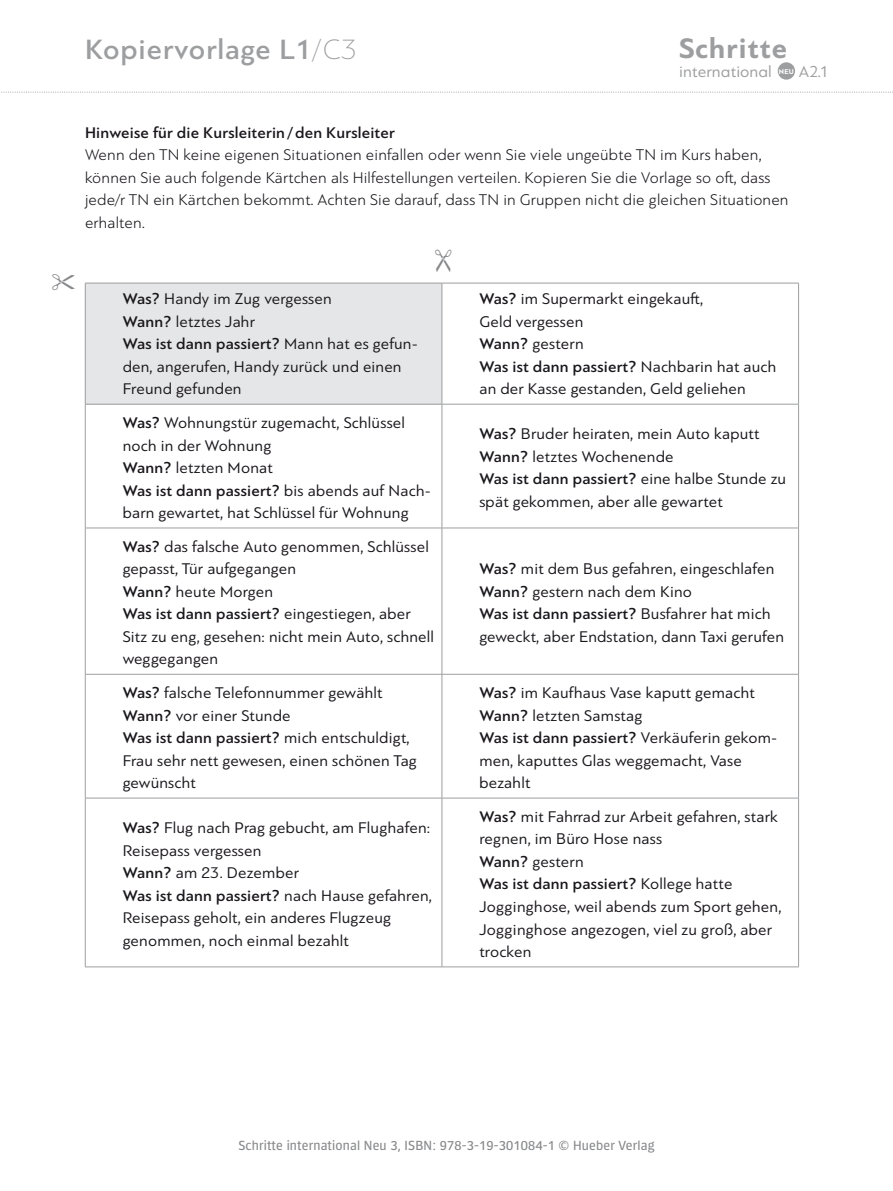
<style>
.page{position:relative;width:893px;height:1191px;background:#fff}
.page>*{position:absolute;margin:0;border:0;box-sizing:border-box;transform-origin:0 0}
.t1{font:700 29.4px "PF Bague Sans Pro";letter-spacing:.04em;color:#9d9ea0}
.t2{font:500 29.25px "PF Bague Sans Pro";letter-spacing:.03em;color:#9d9ea0}
.t3{font:16.65px "PF Bague Sans Pro";letter-spacing:.005em;color:#9d9ea0}
.t4{font:16.2px/22.5px "PF Bague Sans Pro";letter-spacing:.01em;color:#1a171c}
.t5{font:300 16.2px/22.5px "PF Bague Sans Pro";letter-spacing:.01em;color:#1a171c}
.t6{font:500 16.2px "PF Bague Sans Pro";letter-spacing:.01em;color:#1a171c}
.t7{font:13.5px "Forward Sans";letter-spacing:.015em;color:#87888a}
.t8{font:700 7.35px "PF Bague Sans Pro";color:#fff}
.s1{font-weight:100}
.s2{font-weight:500}
</style>
<div class="page">
<svg style="left:1px;top:92px;width:892px;height:1px"></svg>
<div style="left:778px;top:62px;width:17px;height:18px;background:#9d9ea0;border-radius:50%"></div>
<div style="left:85px;top:283px;width:357px;height:121px;background:#e5e6e7"></div>
<hr style="left:85px;top:283px;width:357px;height:1px;background:#9d9ea0">
<hr style="left:85px;top:283px;width:1px;height:121px;background:#9d9ea0">
<hr style="left:442px;top:283px;width:357px;height:1px;background:#9d9ea0">
<hr style="left:442px;top:283px;width:1px;height:121px;background:#9d9ea0">
<hr style="left:798px;top:283px;width:1px;height:121px;background:#9d9ea0">
<hr style="left:85px;top:404px;width:357px;height:1px;background:#9d9ea0">
<hr style="left:85px;top:404px;width:1px;height:124px;background:#9d9ea0">
<hr style="left:442px;top:404px;width:357px;height:1px;background:#9d9ea0">
<hr style="left:442px;top:404px;width:1px;height:124px;background:#9d9ea0">
<hr style="left:798px;top:404px;width:1px;height:124px;background:#9d9ea0">
<hr style="left:85px;top:528px;width:357px;height:1px;background:#9d9ea0">
<hr style="left:85px;top:528px;width:1px;height:146px;background:#9d9ea0">
<hr style="left:442px;top:528px;width:357px;height:1px;background:#9d9ea0">
<hr style="left:442px;top:528px;width:1px;height:146px;background:#9d9ea0">
<hr style="left:798px;top:528px;width:1px;height:146px;background:#9d9ea0">
<hr style="left:85px;top:674px;width:357px;height:1px;background:#9d9ea0">
<hr style="left:85px;top:674px;width:1px;height:124px;background:#9d9ea0">
<hr style="left:442px;top:674px;width:357px;height:1px;background:#9d9ea0">
<hr style="left:442px;top:674px;width:1px;height:124px;background:#9d9ea0">
<hr style="left:798px;top:674px;width:1px;height:124px;background:#9d9ea0">
<hr style="left:85px;top:798px;width:357px;height:1px;background:#9d9ea0">
<hr style="left:85px;top:798px;width:1px;height:168px;background:#9d9ea0">
<hr style="left:442px;top:798px;width:357px;height:1px;background:#9d9ea0">
<hr style="left:442px;top:798px;width:1px;height:168px;background:#9d9ea0">
<hr style="left:798px;top:798px;width:1px;height:168px;background:#9d9ea0">
<hr style="left:85px;top:966px;width:357px;height:1px;background:#9d9ea0">
<hr style="left:442px;top:966px;width:357px;height:1px;background:#9d9ea0">
<h2 class="t2" style="left:85px;top:32px;width:274px">Kopiervorlage L1<span class="s1">/C3</span></h2>
<h1 class="t1" style="left:679px;top:31px;width:110px">Schritte</h1>
<p class="t8" style="left:779px;top:67px;width:17px">NEU</p>
<p class="t3" style="left:679px;top:62px;width:94px">international</p>
<p class="t3" style="left:799px;top:62px;width:32px">A2.1</p>
<p class="t6" style="left:85px;top:123px;width:311px">Hinweise für die Kursleiterin / den Kursleiter</p>
<p class="t5" style="left:85px;top:144px;width:705px">Wenn den TN keine eigenen Situationen einfallen oder wenn Sie viele ungeübte TN im Kurs haben, können Sie auch folgende Kärtchen als Hilfestellungen verteilen. Kopieren Sie die Vorlage so oft, dass jede/r TN ein Kärtchen bekommt. Achten Sie darauf, dass TN in Gruppen nicht die gleichen Situationen erhalten.</p>
<p class="t4" style="left:123px;top:288px;width:297px"><span class="s2">Was?</span> Handy im Zug vergessen<br><span class="s2">Wann?</span> letztes Jahr<br><span class="s2">Was ist dann passiert?</span> Mann hat es gefun&shy;den, angerufen, Handy zurück und einen<br>Freund gefunden</p>
<p class="t4" style="left:479px;top:288px;width:298px"><span class="s2">Was?</span> im Supermarkt eingekauft,<br>Geld vergessen<br><span class="s2">Wann?</span> gestern<br><span class="s2">Was ist dann passiert?</span> Nachbarin hat auch an der Kasse gestanden, Geld geliehen</p>
<p class="t4" style="left:123px;top:411px;width:310px"><span class="s2">Was?</span> Wohnungstür zugemacht, Schlüssel noch in der Wohnung<br><span class="s2">Wann?</span> letzten Monat<br><span class="s2">Was ist dann passiert?</span> bis abends auf Nach&shy;barn gewartet, hat Schlüssel für Wohnung</p>
<p class="t4" style="left:479px;top:423px;width:308px"><span class="s2">Was?</span> Bruder heiraten, mein Auto kaputt <span class="s2">Wann?</span> letztes Wochenende<br><span class="s2">Was ist dann passiert?</span> eine halbe Stunde zu spät gekommen, aber alle gewartet</p>
<p class="t4" style="left:123px;top:535px;width:313px"><span class="s2">Was?</span> das falsche Auto genommen, Schlüssel gepasst, Tür aufgegangen<br><span class="s2">Wann?</span> heute Morgen<br><span class="s2">Was ist dann passiert?</span> eingestiegen, aber<br>Sitz zu eng, gesehen: nicht mein Auto, schnell weggegangen</p>
<p class="t4" style="left:479px;top:558px;width:306px"><span class="s2">Was?</span> mit dem Bus gefahren, eingeschlafen <span class="s2">Wann?</span> gestern nach dem Kino<br><span class="s2">Was ist dann passiert?</span> Busfahrer hat mich geweckt, aber Endstation, dann Taxi gerufen</p>
<p class="t4" style="left:123px;top:681px;width:296px"><span class="s2">Was?</span> falsche Telefonnummer gewählt<br><span class="s2">Wann?</span> vor einer Stunde<br><span class="s2">Was ist dann passiert?</span> mich entschuldigt,<br>Frau sehr nett gewesen, einen schönen Tag gewünscht</p>
<p class="t4" style="left:479px;top:681px;width:299px"><span class="s2">Was?</span> im Kaufhaus Vase kaputt gemacht<br><span class="s2">Wann?</span> letzten Samstag<br><span class="s2">Was ist dann passiert?</span> Verkäuferin gekom&shy;men, kaputtes Glas weggemacht, Vase bezahlt</p>
<p class="t4" style="left:123px;top:816px;width:311px"><span class="s2">Was?</span> Flug nach Prag gebucht, am Flughafen:<br>Reisepass vergessen<br><span class="s2">Wann?</span> am 23. Dezember<br><span class="s2">Was ist dann passiert?</span> nach Hause gefahren, Reisepass geholt, ein anderes Flugzeug genommen, noch einmal bezahlt</p>
<p class="t4" style="left:479px;top:805px;width:304px"><span class="s2">Was?</span> mit Fahrrad zur Arbeit gefahren, stark regnen, im Büro Hose nass<br><span class="s2">Wann?</span> gestern<br><span class="s2">Was ist dann passiert?</span> Kollege hatte<br>Jogginghose, weil abends zum Sport gehen,<br>Jogginghose angezogen, viel zu groß, aber trocken</p>
<p class="t7" style="left:238px;top:1135px;width:418px">Schritte international Neu 3, ISBN: 978-3-19-301084-1 © Hueber Verlag</p>
</div>
